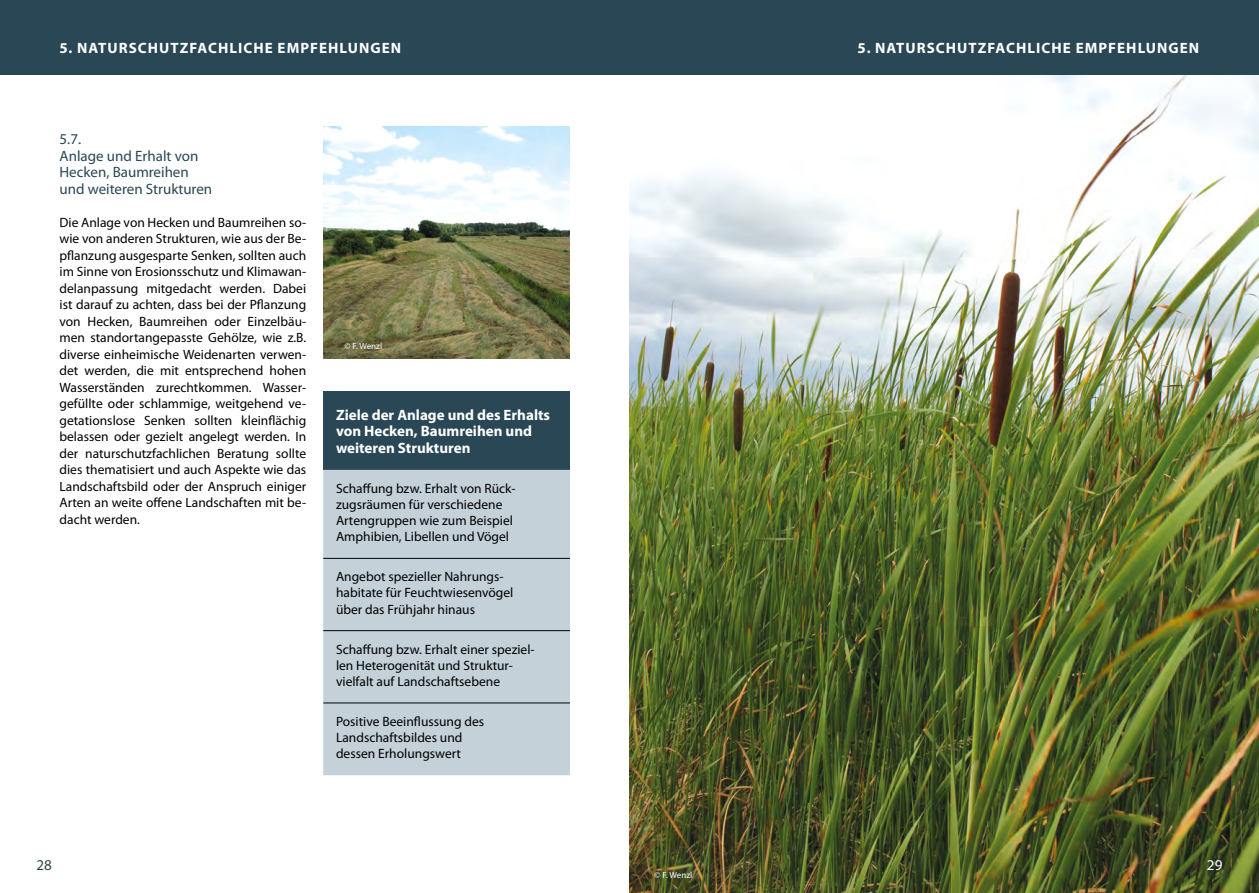
<style>
.page{position:relative;width:1259px;height:893px;background:#fff}
.page>*{position:absolute;margin:0;border:0;box-sizing:border-box;transform-origin:0 0}
.t1{font:700 15px/16.5px "Myriad Pro";color:#fff}
.Zü1{font:15px/16.5px "Myriad Pro";color:#294754}
.t2{font:15px "Myriad Pro";color:#2c4634}
.t3{font:15px "Myriad Pro";color:#fff}
.Mengentext_regular{font:13.5px/16.5px "Myriad Pro";color:#000}
.t4{font:9px "Myriad Pro";color:#fff}
</style>
<div class="page">
<div style="left:0;top:0;width:1259px;height:75px;background:#294754"></div>
<img style="left:629px;top:75px;width:630px;height:818px">
<div style="left:323px;top:392px;width:247px;height:78px;background:#294754"></div>
<div style="left:323px;top:470px;width:247px;height:305px;background:#c4d1d9"></div>
<hr style="left:323px;top:558px;width:247px;height:1px;background:#000">
<hr style="left:323px;top:630px;width:247px;height:1px;background:#000">
<hr style="left:323px;top:703px;width:247px;height:1px;background:#000">
<img style="left:323px;top:127px;width:247px;height:232px">
<p class="t1" style="left:60px;top:39px;width:41px">5. Naturschut</p>
<p class="t1" style="left:180px;top:39px;width:20px">zfachliche</p>
<p class="t1" style="left:278px;top:39px;width:21px">Empfehlungen</p>
<p class="t1" style="left:857px;top:39px;width:41px">5. Naturschut</p>
<p class="t1" style="left:978px;top:39px;width:20px">zfachliche</p>
<p class="t1" style="left:1075px;top:39px;width:21px">Empfehlungen</p>
<p class="Zü1" style="left:60px;top:131px;width:154px">5.7.<br>Anlage und Erhalt von<br>Hecken, Baumreihen und weiteren Strukturen</p>
<p class="Mengentext_regular" style="left:60px;top:214px;width:248px;text-align:justify">Die Anlage von Hecken und Baumreihen so&shy;wie von anderen Strukturen, wie aus der Be&shy;pflanzung ausgesparte Senken, sollten auch im Sinne von Erosionsschutz und Klimawan&shy;delanpassung mitgedacht werden. Dabei ist darauf zu achten, dass bei der Pflanzung von Hecken, Baumreihen oder Einzelbäu&shy;men standortangepasste Gehölze, wie z.B. diverse einheimische Weidenarten verwen&shy;det werden, die mit entsprechend hohen Wasserständen zurechtkommen. Wasser&shy;gefüllte oder schlammige, weitgehend ve&shy;getationslose Senken sollten kleinflächig belassen oder gezielt angelegt werden. In der naturschutzfachlichen Beratung sollte dies thematisiert und auch Aspekte wie das Landschaftsbild oder der Anspruch einiger Arten an weite offene Landschaften mit be&shy;dacht werden.</p>
<p class="t4" style="left:344px;top:340px;width:39px">© F. Wenzl</p>
<p class="t1" style="left:336px;top:406px;width:216px">Ziele der Anlage und des Erhalts von Hecken, Baumreihen und weiteren Strukturen</p>
<p class="Mengentext_regular" style="left:336px;top:480px;width:180px">Schaffung bzw. Erhalt von Rück&shy;zugsräumen für verschiedene<br>Artengruppen wie zum Beispiel<br>Amphibien, Libellen und Vögel</p>
<p class="Mengentext_regular" style="left:336px;top:568px;width:179px">Angebot spezieller Nahrungs&shy;habitate für Feuchtwiesenvögel über das Frühjahr hinaus</p>
<p class="Mengentext_regular" style="left:336px;top:641px;width:199px">Schaffung bzw. Erhalt einer speziel&shy;len Heterogenität und Struktur&shy;vielfalt auf Landschaftsebene</p>
<p class="Mengentext_regular" style="left:336px;top:713px;width:150px">Positive Beeinflussung des<br>Landschaftsbildes und dessen Erholungswert</p>
<p class="t2" style="left:37px;top:856px;width:17px">28</p>
<p class="t4" style="left:654px;top:869px;width:39px">© F. Wenzl</p>
<p class="t3" style="left:1207px;top:856px;width:17px">29</p>
</div>
